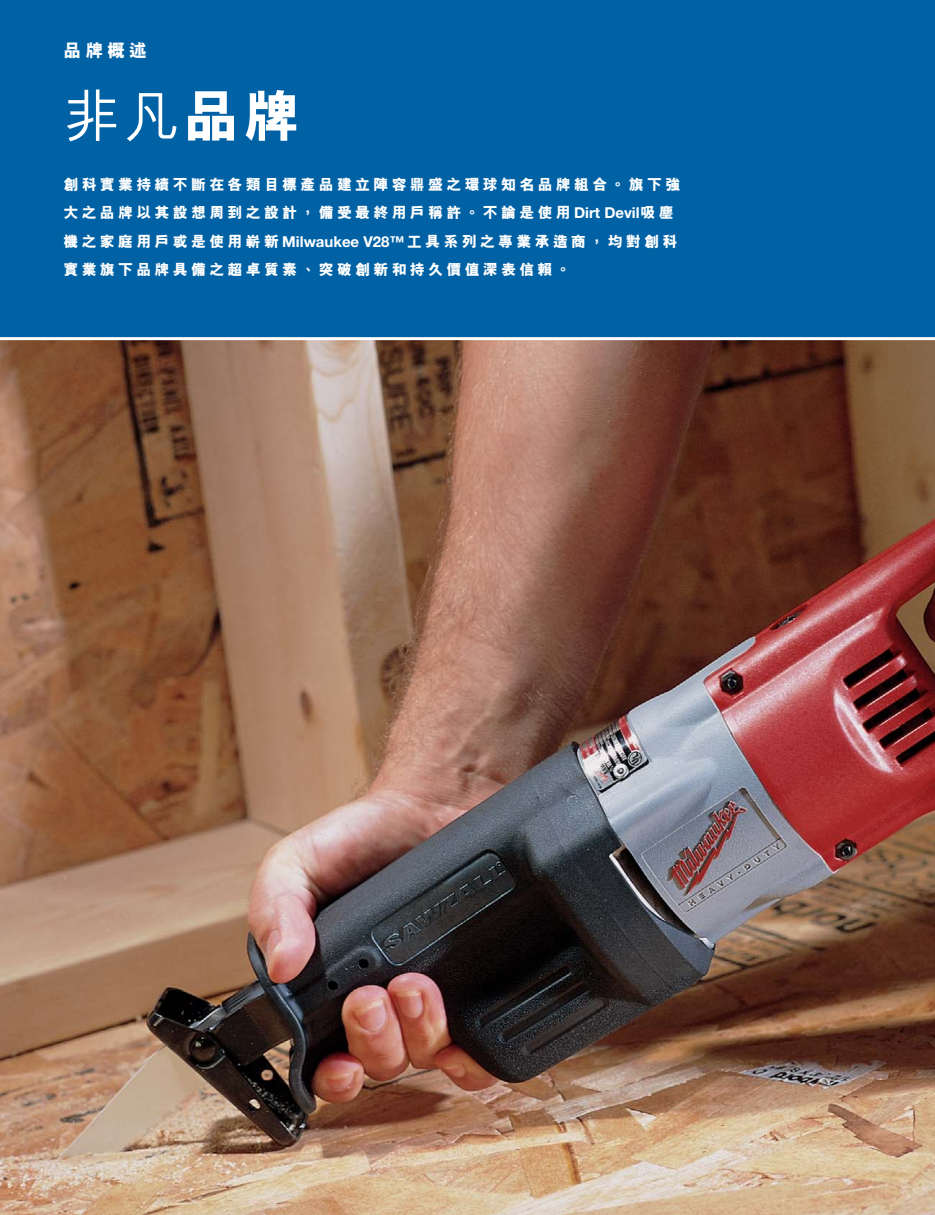
<style>
.page{position:relative;width:935px;height:1215px;background:#fff}
.page>*{position:absolute;margin:0;border:0;box-sizing:border-box;transform-origin:0 0}
.t1{font:500 57px "M Hei";color:#fff}
.t2{font:800 18px "M Hei";color:#fff}
.t3{font:800 15px/28.5px "M Hei";letter-spacing:.215em;color:#fff}
.s1{font-weight:800}
.s2{font-family:"Helvetica Neue";font-weight:700}
</style>
<div class="page">
<img style="left:0;top:340px;width:934px;height:875px">
<div style="left:0;top:0;width:934px;height:339px;background:#0062a5"></div>
<hr style="left:0;top:337px;width:934px;height:3px;background:#fff">
<p class="t2" style="left:63px;top:41px;width:85px">品牌概述</p>
<h1 class="t1" style="left:63px;top:86px;width:238px">非凡<span class="s1">品牌</span></h1>
<p class="t3" style="left:63px;top:171px;width:618px">創科實業持續不斷在各類目標產品建立陣容鼎盛之環球知名品牌組合。旗下強大之品牌以其設想周到之設計，備受最終用戶稱許。不論是使用<span class="s2">Dirt Devil</span>吸塵機之家庭用戶或是使用嶄新<span class="s2">Milwaukee V28™</span>工具系列之專業承造商，均對創科實業旗下品牌具備之超卓質素、突破創新和持久價值深表信賴。</p>
</div>
